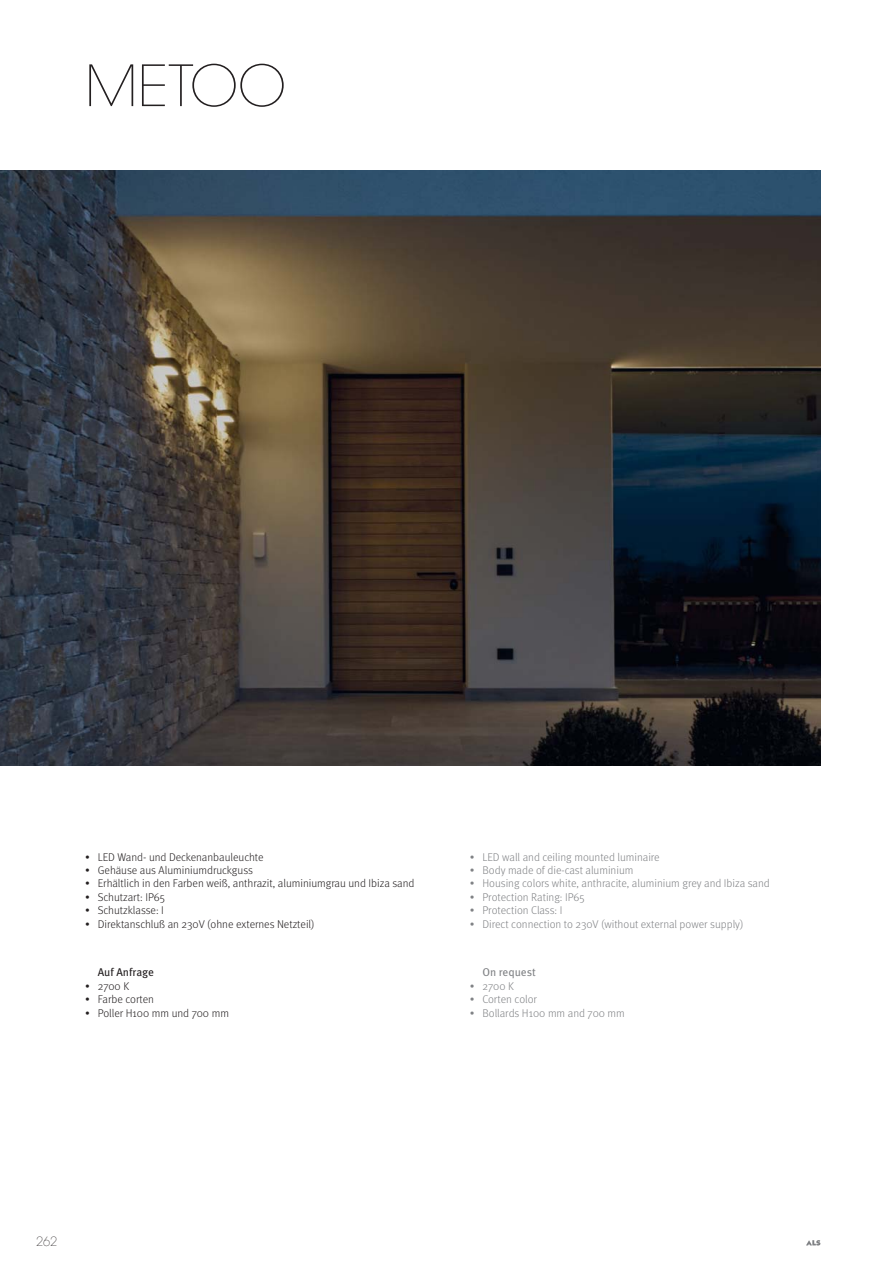
<style>
.page{position:relative;width:893px;height:1263px;background:#fff}
.page>*{position:absolute;margin:0;border:0;box-sizing:border-box;transform-origin:0 0}
.t1{font:200 56.4px "ITC Avant Garde Std";color:#231f20}
.t2{font:200 12.75px "ITC Avant Garde Std";color:#231f20}
.t3{font:300 11.25px "Meta OT";color:#808285}
.t4{font:300 11.25px "Meta OT";color:#231f20}
.t5{font:11.25px "Meta OT";color:#231f20}
.t6{font:11.25px "Meta OT";color:#808285}
</style>
<div class="page">
<svg style="left:806px;top:1240px;width:14px;height:6px"></svg>
<img style="left:0;top:170px;width:820px;height:595px">
<h1 class="t1" style="left:85px;top:62px;width:202px">METOO</h1>
<p class="t4" style="left:85px;top:852px;width:180px">• LED Wand- und Deckenanbauleuchte</p>
<p class="t4" style="left:85px;top:866px;width:169px">• Gehäuse aus Aluminiumdruckguss</p>
<p class="t4" style="left:85px;top:879px;width:331px">• Erhältlich in den Farben weiß, anthrazit, aluminiumgrau und Ibiza sand</p>
<p class="t4" style="left:85px;top:893px;width:81px">• Schutzart: IP65</p>
<p class="t4" style="left:85px;top:906px;width:80px">• Schutzklasse: I</p>
<p class="t4" style="left:85px;top:920px;width:231px">• Direktanschluß an 230V (ohne externes Netzteil)</p>
<p class="t5" style="left:98px;top:968px;width:58px">Auf Anfrage</p>
<p class="t4" style="left:85px;top:982px;width:46px">• 2700 K</p>
<p class="t4" style="left:85px;top:995px;width:71px">• Farbe corten</p>
<p class="t4" style="left:85px;top:1009px;width:145px">• Poller H100 mm und 700 mm</p>
<p class="t3" style="left:470px;top:852px;width:192px">• LED wall and ceiling mounted luminaire</p>
<p class="t3" style="left:470px;top:866px;width:165px">• Body made of die-cast aluminium</p>
<p class="t3" style="left:470px;top:879px;width:302px">• Housing colors white, anthracite, aluminium grey and Ibiza sand</p>
<p class="t3" style="left:470px;top:893px;width:117px">• Protection Rating: IP65</p>
<p class="t3" style="left:470px;top:906px;width:94px">• Protection Class: I</p>
<p class="t3" style="left:470px;top:920px;width:275px">• Direct connection to 230V (without external power supply)</p>
<p class="t6" style="left:482px;top:968px;width:55px">On request</p>
<p class="t3" style="left:470px;top:982px;width:46px">• 2700 K</p>
<p class="t3" style="left:470px;top:995px;width:69px">• Corten color</p>
<p class="t3" style="left:470px;top:1009px;width:157px">• Bollards H100 mm and 700 mm</p>
<p class="t2" style="left:36px;top:1236px;width:23px">262</p>
</div>
